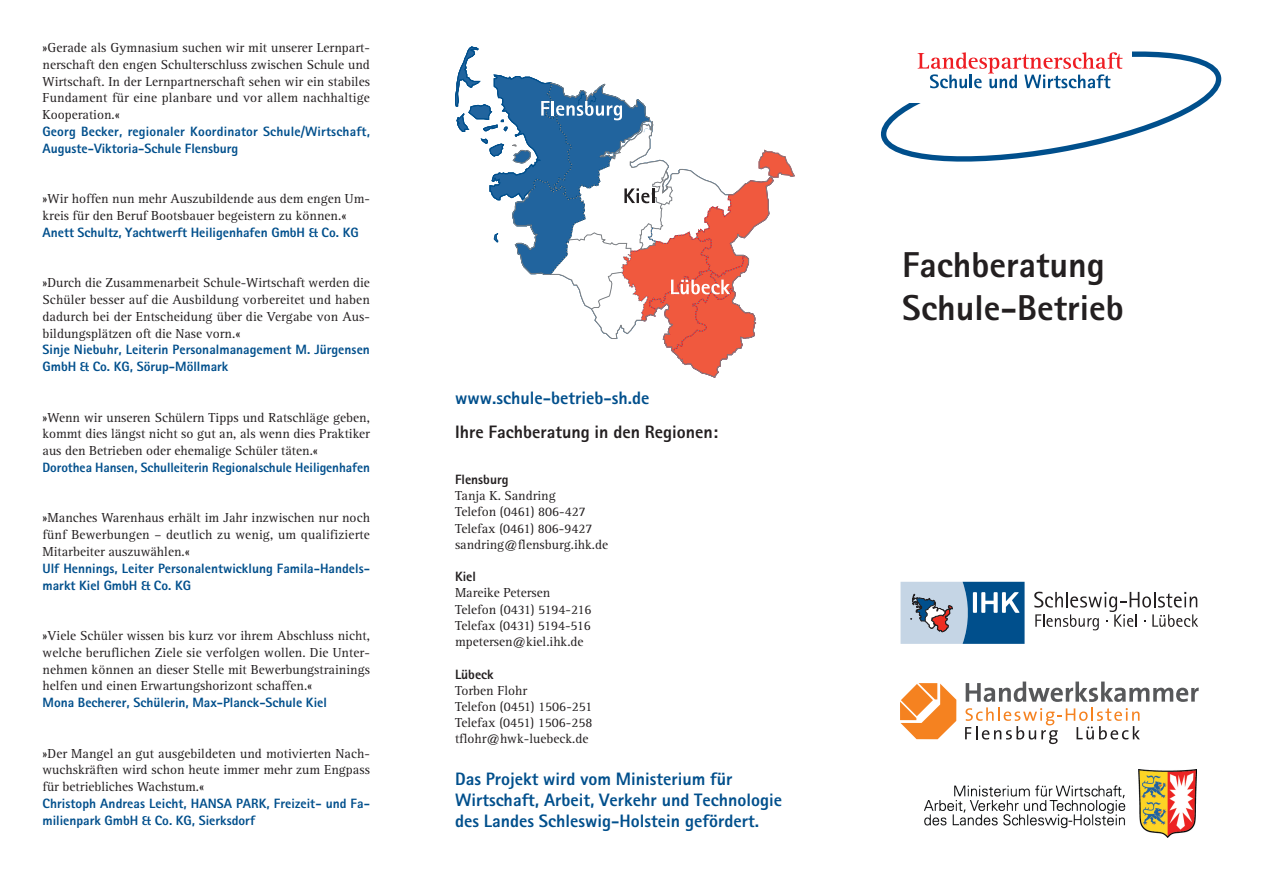
<style>
.page{position:relative;width:1263px;height:893px;background:#fff}
.page>*{position:absolute;margin:0;border:0;box-sizing:border-box;transform-origin:0 0}
.t1{font:800 36px/43.2px "Agfa Rotis Sans Serif";color:#231f20}
.t2{font:800 18px/21px "Agfa Rotis Sans Serif";color:#004f8c}
.t3{font:800 18px "Agfa Rotis Sans Serif";color:#231f20}
.t4{font:13.5px/16.8px "Agfa Rotis Serif";color:#231f20;text-align:justify}
.t5{font:800 13.5px/16.8px "Agfa Rotis Sans Serif";color:#004f8c}
.t6{font:800 13.5px "Agfa Rotis Sans Serif";color:#231f20}
</style>
<div class="page">
<svg style="left:900px;top:582px;width:124px;height:62px;background:#7095b5"></svg>
<svg style="left:1034px;top:592px;width:164px;height:38px"></svg>
<svg style="left:880px;top:51px;width:342px;height:111px"></svg>
<div style="left:997px;top:47px;width:135px;height:30px;background:#fff"></div>
<div style="left:904px;top:69px;width:96px;height:34px;background:#fff"></div>
<svg style="left:918px;top:52px;width:204px;height:36px"></svg>
<svg style="left:965px;top:681px;width:234px;height:63px"></svg>
<svg style="left:900px;top:683px;width:56px;height:56px"></svg>
<svg style="left:455px;top:46px;width:340px;height:332px"></svg>
<img style="left:924px;top:770px;width:272px;height:68px">
<p class="t4" style="left:43px;top:39px;width:329px">»Gerade als Gymnasium suchen wir mit unserer Lernpart&shy;nerschaft den engen Schulterschluss zwischen Schule und Wirtschaft. In der Lernpartnerschaft sehen wir ein stabiles Fundament für eine planbare und vor allem nachhaltige Kooperation.«</p>
<p class="t5" style="left:43px;top:123px;width:329px">Georg Becker, regionaler Koordinator Schule/Wirtschaft,<br>Auguste-Viktoria-Schule Flensburg</p>
<p class="t4" style="left:43px;top:190px;width:329px">»Wir hoffen nun mehr Auszubildende aus dem engen Um&shy;kreis für den Beruf Bootsbauer begeistern zu können.«</p>
<p class="t5" style="left:43px;top:224px;width:318px">Anett Schultz, Yachtwerft Heiligenhafen GmbH &amp; Co. KG</p>
<p class="t4" style="left:43px;top:274px;width:329px">»Durch die Zusammenarbeit Schule-Wirtschaft werden die Schüler besser auf die Ausbildung vorbereitet und haben dadurch bei der Entscheidung über die Vergabe von Aus&shy;bildungsplätzen oft die Nase vorn.«</p>
<p class="t5" style="left:43px;top:341px;width:329px">Sinje Niebuhr, Leiterin Personalmanagement M. Jürgensen<br>GmbH &amp; Co. KG, Sörup-Möllmark</p>
<p class="t4" style="left:43px;top:408px;width:329px">»Wenn wir unseren Schülern Tipps und Ratschläge geben, kommt dies längst nicht so gut an, als wenn dies Praktiker aus den Betrieben oder ehemalige Schüler täten.«</p>
<p class="t5" style="left:43px;top:459px;width:329px">Dorothea Hansen, Schulleiterin Regionalschule Heiligenhafen</p>
<p class="t4" style="left:43px;top:509px;width:329px">»Manches Warenhaus erhält im Jahr inzwischen nur noch fünf Bewerbungen – deutlich zu wenig, um qualifizierte Mitarbeiter auszuwählen.«</p>
<p class="t5" style="left:43px;top:560px;width:329px">Ulf Hennings, Leiter Personalentwicklung Famila-Handels&shy;markt Kiel GmbH &amp; Co. KG</p>
<p class="t4" style="left:43px;top:627px;width:329px">»Viele Schüler wissen bis kurz vor ihrem Abschluss nicht, welche beruflichen Ziele sie verfolgen wollen. Die Unter&shy;nehmen können an dieser Stelle mit Bewerbungstrainings helfen und einen Erwartungshorizont schaffen.«</p>
<p class="t5" style="left:43px;top:694px;width:286px">Mona Becherer, Schülerin, Max-Planck-Schule Kiel</p>
<p class="t4" style="left:43px;top:744px;width:329px">»Der Mangel an gut ausgebildeten und motivierten Nach&shy;wuchskräften wird schon heute immer mehr zum Engpass für betriebliches Wachstum.«</p>
<p class="t5" style="left:43px;top:795px;width:329px">Christoph Andreas Leicht, HANSA PARK, Freizeit- und Fa&shy;milienpark GmbH &amp; Co. KG, Sierksdorf</p>
<h2 class="t2" style="left:455px;top:387px;width:196px">www.schule-betrieb-sh.de</h2>
<h2 class="t3" style="left:455px;top:421px;width:265px">Ihre Fachberatung in den Regionen:</h2>
<p class="t6" style="left:455px;top:472px;width:55px">Flensburg</p>
<p class="t4" style="left:455px;top:487px;width:155px;line-height:16.2px;text-align:left">Tanja K. Sandring<br>Telefon (0461) 806-427<br>Telefax (0461) 806-9427 sandring@flensburg.ihk.de</p>
<p class="t6" style="left:455px;top:569px;width:22px">Kiel</p>
<p class="t4" style="left:455px;top:585px;width:138px;line-height:16.2px;text-align:left">Mareike Petersen<br>Telefon (0431) 5194-216<br>Telefax (0431) 5194-516 mpetersen@kiel.ihk.de</p>
<p class="t6" style="left:455px;top:666px;width:40px">Lübeck</p>
<p class="t4" style="left:455px;top:682px;width:139px;line-height:16.2px;text-align:left">Torben Flohr<br>Telefon (0451) 1506-251<br>Telefax (0451) 1506-258 tflohr@hwk-luebeck.de</p>
<h2 class="t2" style="left:455px;top:768px;width:329px">Das Projekt wird vom Ministerium für<br>Wirtschaft, Arbeit, Verkehr und Technologie des Landes Schleswig-Holstein gefördert.</h2>
<h1 class="t1" style="left:902px;top:243px;width:223px">Fachberatung<br>Schule-Betrieb</h1>
</div>
